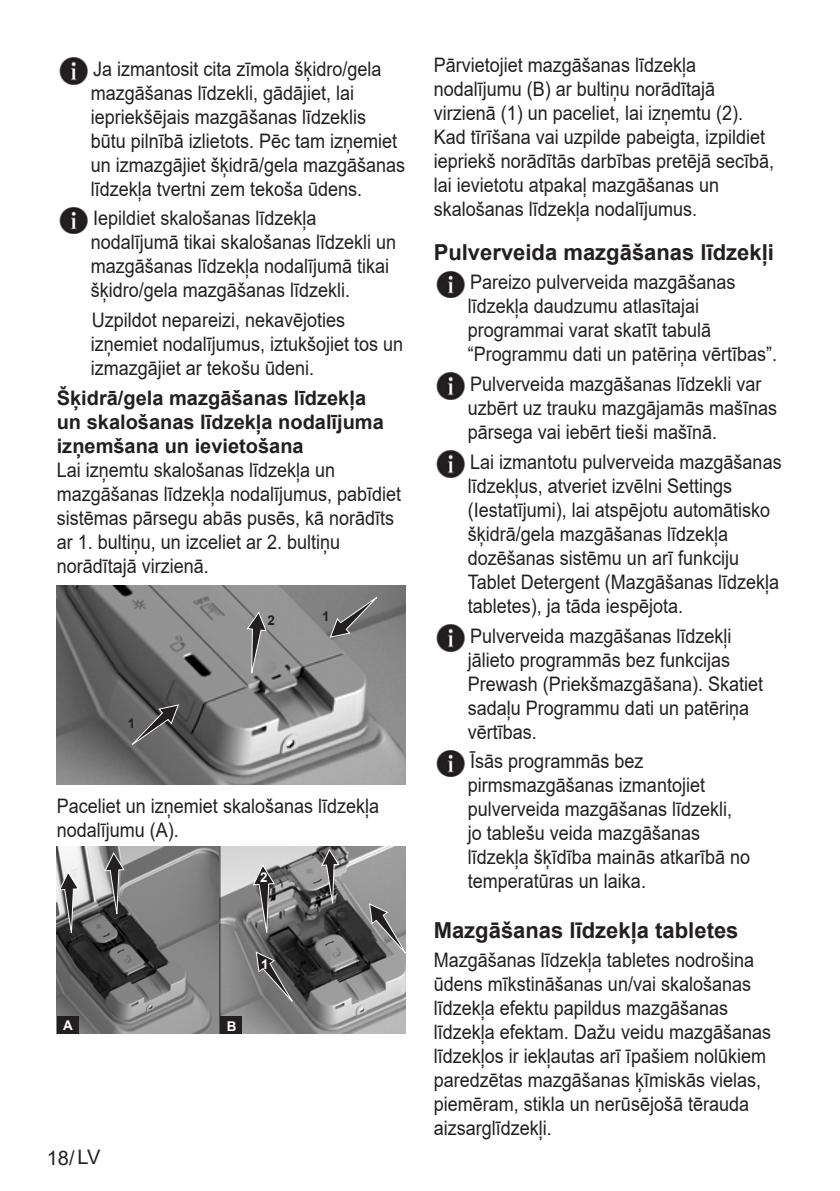
<style>
.page{position:relative;width:840px;height:1191px;background:#fff}
.page>*{position:absolute;margin:0;border:0;box-sizing:border-box;transform-origin:0 0}
.Baslik{font:700 22px "Arial";color:#231f20}
.Girintili_Yazi{font:20px/24px "Arial";color:#231f20;scale:.9 1}
.Yazi_alanlari{font:20px/24px "Arial";color:#231f20;scale:.9 1}
.Alt_Baslik{font:700 20px/24px "Arial";color:#231f20}
.Yazi_alanlari-2{font:20px "Arial";color:#231f20}
.t1{font:700 13.4px "Arial";color:#fff}
.t2{font:700 13.4px "Arial";color:#231f20}
</style>
<div class="page">
<img style="left:436px;top:271px;width:29px;height:27px">
<img style="left:436px;top:372px;width:29px;height:27px">
<img style="left:436px;top:450px;width:29px;height:27px">
<img style="left:436px;top:624px;width:29px;height:27px">
<img style="left:436px;top:750px;width:29px;height:27px">
<img style="left:59px;top:57px;width:29px;height:27px">
<img style="left:59px;top:207px;width:29px;height:27px">
<img style="left:57px;top:586px;width:348px;height:198px">
<svg style="left:129px;top:704px;width:50px;height:43px;background:#636262"></svg>
<svg style="left:329px;top:595px;width:50px;height:42px;background:#777"></svg>
<svg style="left:247px;top:612px;width:19px;height:65px"></svg>
<img style="left:57px;top:846px;width:348px;height:187px">
<svg style="left:59px;top:871px;width:20px;height:65px"></svg>
<svg style="left:104px;top:852px;width:20px;height:65px"></svg>
<div style="left:57px;top:1015px;width:21px;height:18px;background:#231f20"></div>
<div style="left:220px;top:1015px;width:22px;height:18px;background:#231f20"></div>
<hr style="left:219px;top:846px;width:1px;height:187px;background:#231f20">
<svg style="left:256px;top:951px;width:38px;height:53px;background:#5f5f5f"></svg>
<svg style="left:253px;top:864px;width:22px;height:72px;background:#7a7979"></svg>
<svg style="left:321px;top:849px;width:18px;height:58px"></svg>
<svg style="left:369px;top:903px;width:37px;height:53px;background:#7f7e7e"></svg>
<p class="Girintili_Yazi" style="left:91px;top:56px;width:351px">Ja izmantosit cita zīmola šķidro/gela mazgāšanas līdzekli, gādājiet, lai iepriekšējais mazgāšanas līdzeklis būtu pilnībā izlietots. Pēc tam izņemiet un izmazgājiet šķidrā/gela mazgāšanas līdzekļa tvertni zem tekoša ūdens.</p>
<p class="Girintili_Yazi" style="left:91px;top:206px;width:341px">Iepildiet skalošanas līdzekļa nodalījumā tikai skalošanas līdzekli un mazgāšanas līdzekļa nodalījumā tikai šķidro/gela mazgāšanas līdzekli.</p>
<p class="Girintili_Yazi" style="left:91px;top:308px;width:348px">Uzpildot nepareizi, nekavējoties izņemiet nodalījumus, iztukšojiet tos un izmazgājiet ar tekošu ūdeni.</p>
<p class="Alt_Baslik" style="left:57px;top:386px;width:328px">Šķidrā/gela mazgāšanas līdzekļa un skalošanas līdzekļa nodalījuma izņemšana un ievietošana</p>
<p class="Yazi_alanlari" style="left:57px;top:457px;width:384px">Lai izņemtu skalošanas līdzekļa un mazgāšanas līdzekļa nodalījumus, pabīdiet sistēmas pārsegu abās pusēs, kā norādīts ar 1. bultiņu, un izceliet ar 2. bultiņu norādītajā virzienā.</p>
<p class="t2" style="left:128px;top:714px;width:9px">1</p>
<p class="t2" style="left:267px;top:611px;width:9px">2</p>
<p class="t2" style="left:322px;top:606px;width:9px">1</p>
<p class="Yazi_alanlari" style="left:57px;top:793px;width:359px">Paceliet un izņemiet skalošanas līdzekļa nodalījumu (A).</p>
<p class="t1" style="left:260px;top:867px;width:9px">2</p>
<p class="t1" style="left:63px;top:1015px;width:11px">A</p>
<p class="t1" style="left:227px;top:1016px;width:11px">B</p>
<p class="t1" style="left:261px;top:955px;width:9px">1</p>
<p class="Yazi_alanlari-2" style="left:47px;top:1143px;width:55px">18/ LV</p>
<p class="Yazi_alanlari" style="left:433px;top:53px;width:379px">Pārvietojiet mazgāšanas līdzekļa nodalījumu (B) ar bultiņu norādītajā virzienā (1) un paceliet, lai izņemtu (2).<br>Kad tīrīšana vai uzpilde pabeigta, izpildiet iepriekš norādītās darbības pretējā secībā, lai ievietotu atpakaļ mazgāšanas un skalošanas līdzekļa nodalījumus.</p>
<p class="Baslik" style="left:433px;top:236px;width:341px">Pulverveida mazgāšanas līdzekļi</p>
<p class="Girintili_Yazi" style="left:467px;top:270px;width:345px">Pareizo pulverveida mazgāšanas līdzekļa daudzumu atlasītajai programmai varat skatīt tabulā “Programmu dati un patēriņa vērtības”.</p>
<p class="Girintili_Yazi" style="left:467px;top:372px;width:345px">Pulverveida mazgāšanas līdzekli var uzbērt uz trauku mazgājamās mašīnas pārsega vai iebērt tieši mašīnā.</p>
<p class="Girintili_Yazi" style="left:467px;top:450px;width:350px">Lai izmantotu pulverveida mazgāšanas līdzekļus, atveriet izvēlni Settings (Iestatījumi), lai atspējotu automātisko šķidrā/gela mazgāšanas līdzekļa dozēšanas sistēmu un arī funkciju Tablet Detergent (Mazgāšanas līdzekļa tabletes), ja tāda iespējota.</p>
<p class="Girintili_Yazi" style="left:467px;top:623px;width:329px">Pulverveida mazgāšanas līdzekļi jālieto programmās bez funkcijas<br>Prewash (Priekšmazgāšana). Skatiet sadaļu Programmu dati un patēriņa vērtības.</p>
<p class="Girintili_Yazi" style="left:467px;top:749px;width:315px">Īsās programmās bez pirmsmazgāšanas izmantojiet pulverveida mazgāšanas līdzekli, jo tablešu veida mazgāšanas līdzekļa šķīdība mainās atkarībā no temperatūras un laika.</p>
<p class="Baslik" style="left:433px;top:914px;width:306px">Mazgāšanas līdzekļa tabletes</p>
<p class="Yazi_alanlari" style="left:433px;top:948px;width:376px">Mazgāšanas līdzekļa tabletes nodrošina ūdens mīkstināšanas un/vai skalošanas līdzekļa efektu papildus mazgāšanas līdzekļa efektam. Dažu veidu mazgāšanas līdzekļos ir iekļautas arī īpašiem nolūkiem paredzētas mazgāšanas ķīmiskās vielas, piemēram, stikla un nerūsējošā tērauda aizsarglīdzekļi.</p>
</div>
